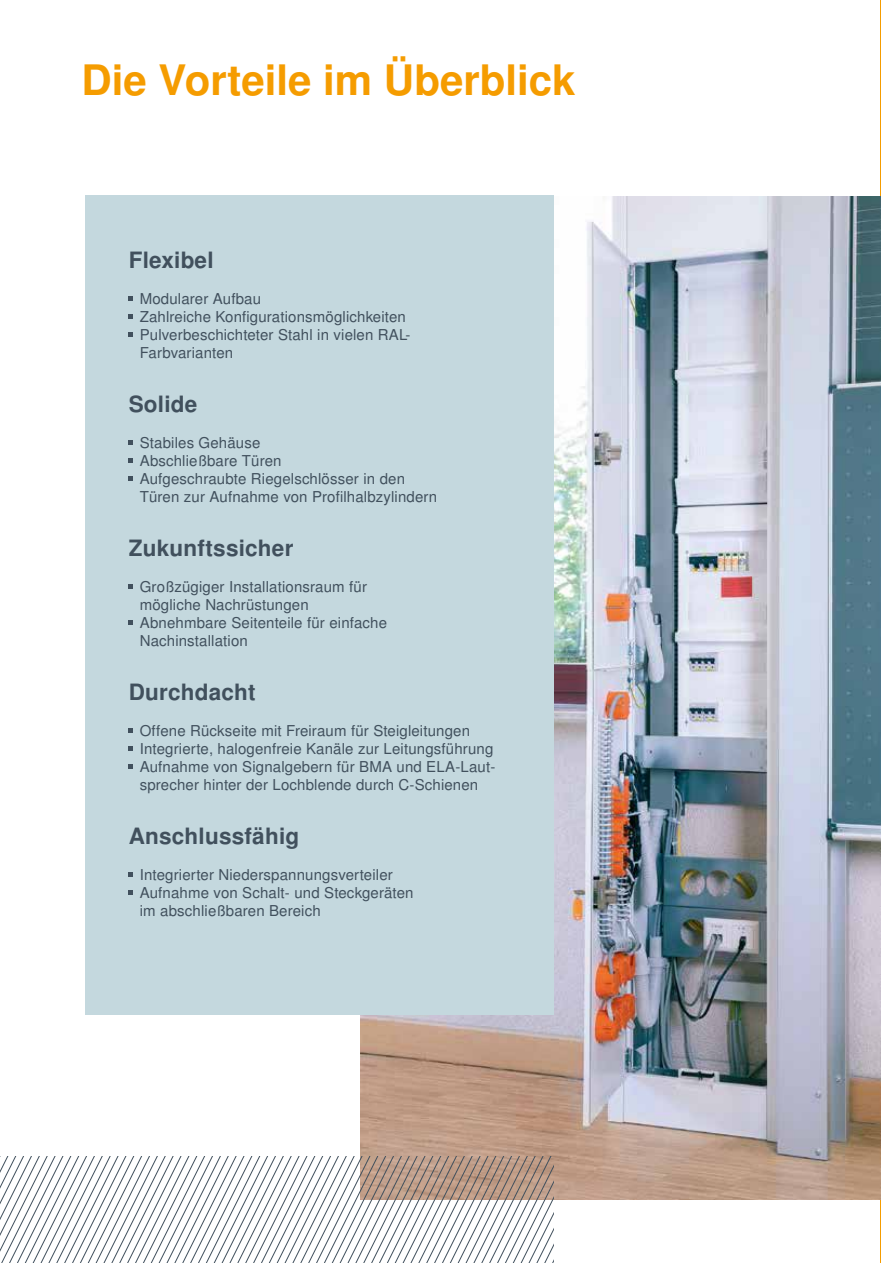
<style>
.page{position:relative;width:881px;height:1263px;background:#fff}
.page>*{position:absolute;margin:0;border:0;box-sizing:border-box;transform-origin:0 0}
.t1{font:700 42px "Nimbus San LOT";color:#f59c00}
.t2{font:700 22.5px "Nimbus San LOT";letter-spacing:.01em;color:#41505d}
.t3{font:15px/18px "Nimbus San LOT";letter-spacing:.01em;color:#41505d}
</style>
<div class="page">
<img style="left:360px;top:196px;width:520px;height:1003px">
<div style="left:85px;top:196px;width:468px;height:819px;background:#c4d8de"></div>
<svg style="left:129px;top:296px;width:4px;height:5px"></svg>
<svg style="left:129px;top:314px;width:4px;height:5px"></svg>
<svg style="left:129px;top:332px;width:4px;height:5px"></svg>
<svg style="left:129px;top:440px;width:4px;height:5px"></svg>
<svg style="left:129px;top:458px;width:4px;height:5px"></svg>
<svg style="left:129px;top:476px;width:4px;height:5px"></svg>
<svg style="left:129px;top:584px;width:4px;height:5px"></svg>
<svg style="left:129px;top:620px;width:4px;height:5px"></svg>
<svg style="left:129px;top:728px;width:4px;height:5px"></svg>
<svg style="left:129px;top:746px;width:4px;height:5px"></svg>
<svg style="left:129px;top:764px;width:4px;height:5px"></svg>
<svg style="left:129px;top:872px;width:4px;height:5px"></svg>
<svg style="left:129px;top:890px;width:4px;height:5px"></svg>
<svg style="left:0;top:1157px;width:553px;height:106px"></svg>
<h1 class="t1" style="left:81px;top:55px;width:495px">Die Vorteile im Überblick</h1>
<h2 class="t2" style="left:129px;top:246px;width:86px">Flexibel</h2>
<p class="t3" style="left:140px;top:290px;width:272px">Modularer Aufbau<br>Zahlreiche Konfigurationsmöglichkeiten<br>Pulverbeschichteter Stahl in vielen RAL-<br>Farbvarianten</p>
<h2 class="t2" style="left:129px;top:390px;width:70px">Solide</h2>
<p class="t3" style="left:140px;top:434px;width:299px">Stabiles Gehäuse<br>Abschließbare Türen<br>Aufgeschraubte Riegelschlösser in den<br>Türen zur Aufnahme von Profilhalbzylindern</p>
<h2 class="t2" style="left:129px;top:534px;width:166px">Zukunftssicher</h2>
<p class="t3" style="left:140px;top:578px;width:249px">Großzügiger Installationsraum für mögliche Nachrüstungen<br>Abnehmbare Seitenteile für einfache<br>Nachinstallation</p>
<h2 class="t2" style="left:129px;top:678px;width:128px">Durchdacht</h2>
<p class="t3" style="left:140px;top:722px;width:357px">Offene Rückseite mit Freiraum für Steigleitungen Integrierte, halogenfreie Kanäle zur Leitungsführung Aufnahme von Signalgebern für BMA und ELA-Laut&shy;sprecher hinter der Lochblende durch C-Schienen</p>
<h2 class="t2" style="left:129px;top:822px;width:172px">Anschlussfähig</h2>
<p class="t3" style="left:140px;top:866px;width:275px">Integrierter Niederspannungsverteiler<br>Aufnahme von Schalt- und Steckgeräten im abschließbaren Bereich</p>
</div>
